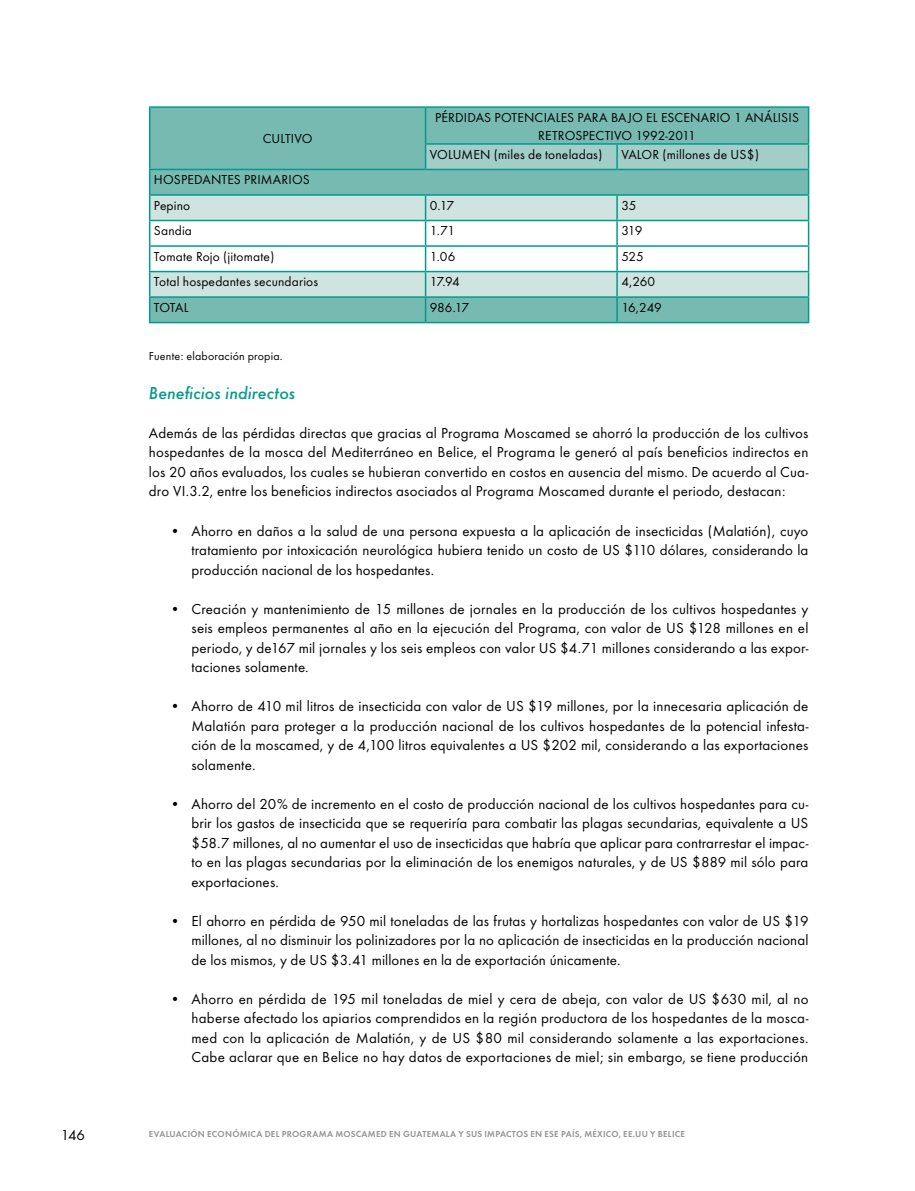
<style>
.page{position:relative;width:915px;height:1191px;background:#fff}
.page>*{position:absolute;margin:0;border:0;box-sizing:border-box;transform-origin:0 0}
.t1{font:italic 500 18px "Futura T";letter-spacing:-.005em;color:#009b8c}
.t2{font:15px/19.5px "Futura T";letter-spacing:.01em;color:#000;text-align:justify}
.t3{font:13.5px/25.5px "Futura T";letter-spacing:.01em;color:#000}
.t4{font:12px "Futura T";letter-spacing:.015em;color:#000}
.t5{font:600 9px "Futura T";letter-spacing:.03em;color:#939598}
</style>
<div class="page">
<div style="left:150px;top:108px;width:657px;height:214px;background:#77bab2"></div>
<svg style="left:150px;top:196px;width:657px;height:100px;fill:#cfe3e0"></svg>
<hr style="left:149px;top:108px;width:1px;height:36px;background:#009b8c">
<hr style="left:149px;top:106px;width:276px;height:2px;background:#009b8c">
<hr style="left:424px;top:108px;width:2px;height:35px;background:#009b8c">
<hr style="left:425px;top:106px;width:192px;height:2px;background:#009b8c">
<hr style="left:617px;top:106px;width:192px;height:2px;background:#009b8c">
<hr style="left:807px;top:108px;width:2px;height:35px;background:#009b8c">
<hr style="left:424px;top:145px;width:2px;height:24px;background:#009b8c">
<hr style="left:424px;top:143px;width:193px;height:2px;background:#009b8c">
<svg style="left:425px;top:144px;width:382px;height:25px;background:#9dcbc5"></svg>
<hr style="left:617px;top:143px;width:192px;height:2px;background:#009b8c">
<hr style="left:807px;top:145px;width:2px;height:24px;background:#009b8c">
<hr style="left:149px;top:169px;width:276px;height:1px;background:#009b8c">
<hr style="left:425px;top:169px;width:192px;height:1px;background:#009b8c">
<hr style="left:617px;top:169px;width:192px;height:1px;background:#009b8c">
<hr style="left:807px;top:170px;width:2px;height:24px;background:#009b8c">
<hr style="left:149px;top:194px;width:276px;height:2px;background:#009b8c">
<hr style="left:424px;top:196px;width:2px;height:24px;background:#009b8c">
<hr style="left:425px;top:194px;width:192px;height:2px;background:#009b8c">
<hr style="left:617px;top:194px;width:192px;height:2px;background:#009b8c">
<hr style="left:807px;top:196px;width:2px;height:24px;background:#009b8c">
<hr style="left:149px;top:220px;width:276px;height:1px;background:#009b8c">
<hr style="left:424px;top:221px;width:2px;height:24px;background:#009b8c">
<hr style="left:425px;top:220px;width:192px;height:1px;background:#009b8c">
<hr style="left:617px;top:220px;width:192px;height:1px;background:#009b8c">
<hr style="left:807px;top:221px;width:2px;height:24px;background:#009b8c">
<hr style="left:149px;top:245px;width:276px;height:2px;background:#009b8c">
<hr style="left:424px;top:247px;width:2px;height:24px;background:#009b8c">
<hr style="left:425px;top:245px;width:192px;height:2px;background:#009b8c">
<hr style="left:617px;top:245px;width:192px;height:2px;background:#009b8c">
<hr style="left:807px;top:247px;width:2px;height:24px;background:#009b8c">
<hr style="left:149px;top:271px;width:276px;height:1px;background:#009b8c">
<hr style="left:424px;top:272px;width:2px;height:24px;background:#009b8c">
<hr style="left:425px;top:271px;width:192px;height:1px;background:#009b8c">
<hr style="left:617px;top:271px;width:192px;height:1px;background:#009b8c">
<hr style="left:807px;top:272px;width:2px;height:24px;background:#009b8c">
<svg style="left:149px;top:144px;width:1px;height:178px"></svg>
<hr style="left:149px;top:296px;width:276px;height:2px;background:#009b8c">
<hr style="left:149px;top:322px;width:276px;height:1px;background:#009b8c">
<hr style="left:424px;top:298px;width:2px;height:24px;background:#009b8c">
<hr style="left:425px;top:296px;width:192px;height:2px;background:#009b8c">
<hr style="left:425px;top:322px;width:192px;height:1px;background:#009b8c">
<svg style="left:616px;top:196px;width:1px;height:126px"></svg>
<hr style="left:617px;top:296px;width:192px;height:2px;background:#009b8c">
<hr style="left:807px;top:298px;width:2px;height:24px;background:#009b8c">
<hr style="left:617px;top:322px;width:192px;height:1px;background:#009b8c">
<p class="t3" style="left:262px;top:126px;width:51px">CULTIVO</p>
<p class="t3" style="left:154px;top:167px;width:157px">HOSPEDANTES PRIMARIOS<br>Pepino</p>
<p class="t3" style="left:435px;top:104px;width:365px">PÉRDIDAS POTENCIALES PARA BAJO EL ESCENARIO 1 ANÁLISIS</p>
<p class="t3" style="left:538px;top:122px;width:159px">RETROSPECTIVO 1992-2011</p>
<p class="t3" style="left:429px;top:141px;width:174px">VOLUMEN (miles de toneladas)</p>
<p class="t3" style="left:621px;top:141px;width:139px">VALOR (millones de US$)</p>
<p class="t3" style="left:429px;top:192px;width:26px">0.17</p>
<p class="t3" style="left:621px;top:192px;width:17px">35</p>
<p class="t3" style="left:154px;top:218px;width:40px">Sandia</p>
<p class="t3" style="left:429px;top:218px;width:27px">1.71</p>
<p class="t3" style="left:621px;top:218px;width:23px">319</p>
<p class="t3" style="left:154px;top:243px;width:122px">Tomate Rojo (jitomate)</p>
<p class="t3" style="left:429px;top:243px;width:27px">1.06</p>
<p class="t3" style="left:621px;top:243px;width:24px">525</p>
<p class="t3" style="left:154px;top:269px;width:165px">Total hospedantes secundarios</p>
<p class="t3" style="left:429px;top:269px;width:31px">17.94</p>
<p class="t3" style="left:621px;top:269px;width:35px">4,260</p>
<p class="t3" style="left:154px;top:294px;width:36px">TOTAL</p>
<p class="t3" style="left:429px;top:294px;width:41px">986.17</p>
<p class="t3" style="left:621px;top:294px;width:42px">16,249</p>
<p class="t4" style="left:149px;top:349px;width:135px">Fuente: elaboración propia.</p>
<p class="t1" style="left:149px;top:382px;width:148px">Beneficios indirectos</p>
<p class="t2" style="left:149px;top:423px;width:661px">Además de las pérdidas directas que gracias al Programa Moscamed se ahorró la producción de los cultivos hospedantes de la mosca del Mediterráneo en Belice, el Programa le generó al país beneficios indirectos en los 20 años evaluados, los cuales se hubieran convertido en costos en ausencia del mismo. De acuerdo al Cua&shy;dro VI.3.2, entre los beneficios indirectos asociados al Programa Moscamed durante el periodo, destacan:</p>
<p class="t2" style="left:191px;top:520px;width:618px">Ahorro en daños a la salud de una persona expuesta a la aplicación de insecticidas (Malatión), cuyo tratamiento por intoxicación neurológica hubiera tenido un costo de US $110 dólares, considerando la producción nacional de los hospedantes.</p>
<p class="t2" style="left:191px;top:598px;width:618px">Creación y mantenimiento de 15 millones de jornales en la producción de los cultivos hospedantes y seis empleos permanentes al año en la ejecución del Programa, con valor de US $128 millones en el periodo, y de167 mil jornales y los seis empleos con valor US $4.71 millones considerando a las expor&shy;taciones solamente.</p>
<p class="t2" style="left:191px;top:696px;width:618px">Ahorro de 410 mil litros de insecticida con valor de US $19 millones, por la innecesaria aplicación de Malatión para proteger a la producción nacional de los cultivos hospedantes de la potencial infesta&shy;ción de la moscamed, y de 4,100 litros equivalentes a US $202 mil, considerando a las exportaciones solamente.</p>
<p class="t2" style="left:191px;top:793px;width:618px">Ahorro del 20% de incremento en el costo de producción nacional de los cultivos hospedantes para cu&shy;brir los gastos de insecticida que se requeriría para combatir las plagas secundarias, equivalente a US $58.7 millones, al no aumentar el uso de insecticidas que habría que aplicar para contrarrestar el impac&shy;to en las plagas secundarias por la eliminación de los enemigos naturales, y de US $889 mil sólo para exportaciones.</p>
<p class="t2" style="left:191px;top:910px;width:618px">El ahorro en pérdida de 950 mil toneladas de las frutas y hortalizas hospedantes con valor de US $19 millones, al no disminuir los polinizadores por la no aplicación de insecticidas en la producción nacional de los mismos, y de US $3.41 millones en la de exportación únicamente.</p>
<p class="t2" style="left:191px;top:988px;width:618px">Ahorro en pérdida de 195 mil toneladas de miel y cera de abeja, con valor de US $630 mil, al no haberse afectado los apiarios comprendidos en la región productora de los hospedantes de la mosca&shy;med con la aplicación de Malatión, y de US $80 mil considerando solamente a las exportaciones.<br>Cabe aclarar que en Belice no hay datos de exportaciones de miel; sin embargo, se tiene producción</p>
<p class="t2" style="left:61px;top:1125px;width:26px">146</p>
<p class="t5" style="left:149px;top:1128px;width:537px">EVALUACIÓN ECONÓMICA DEL PROGRAMA MOSCAMED EN GUATEMALA Y SUS IMPACTOS EN ESE PAÍS, MÉXICO, EE.UU Y BELICE</p>
</div>
